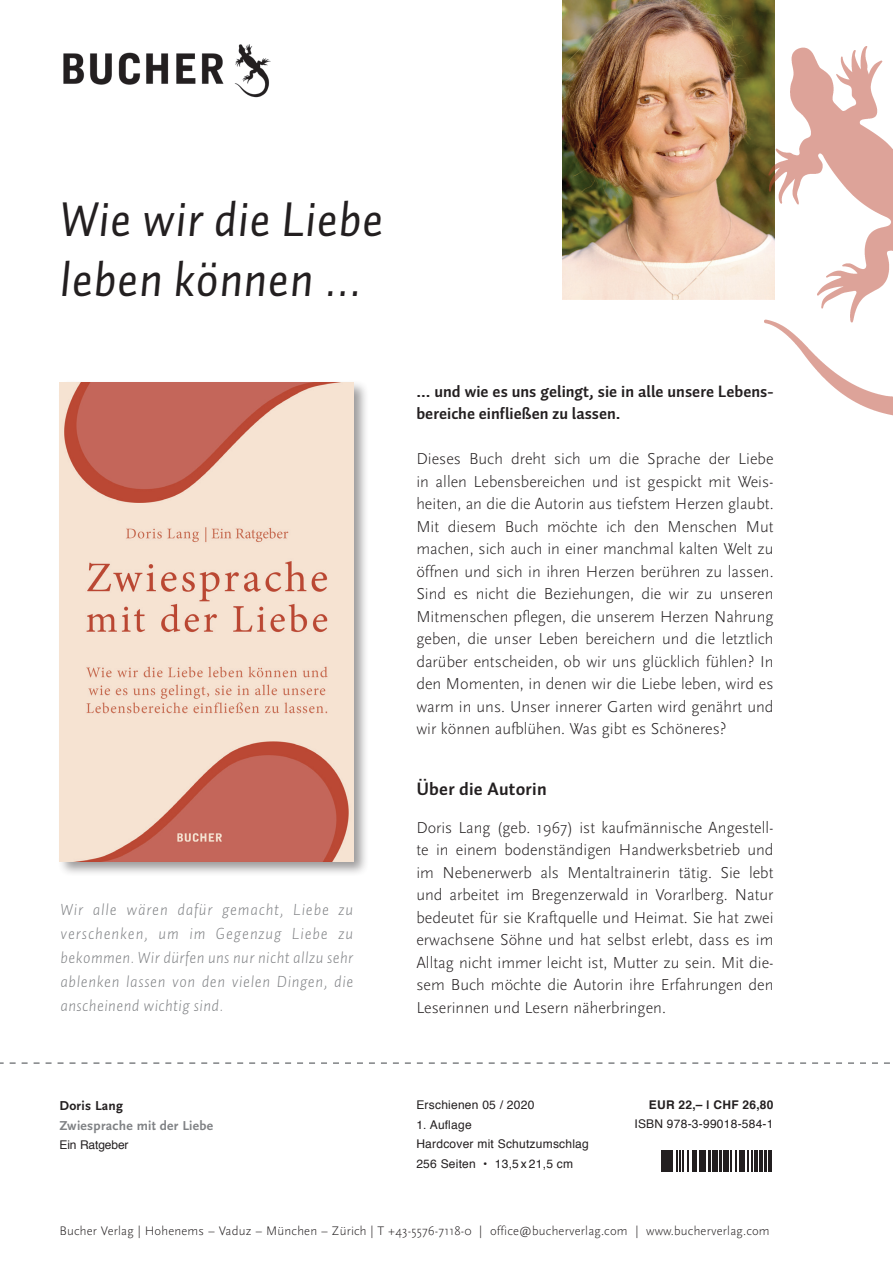
<style>
.page{position:relative;width:893px;height:1263px;background:#fff}
.page>*{position:absolute;margin:0;border:0;box-sizing:border-box;transform-origin:0 0}
.t1{font:49.5px/60px "Auto Pro Regular Italic 1";letter-spacing:.01em;color:#231f20}
.t2{font:700 18px "Auto Pro";letter-spacing:.015em;color:#231f20}
.t3{font:300 16.5px/22.5px "Scala Sans";color:#231f20;text-align:justify}
.t4{font:16.5px/24px "Auto Pro Light Italic 1";letter-spacing:.035em;color:#808285;text-align:justify}
.t5{font:700 16.5px/22.5px "Auto Pro";color:#231f20}
.t6{font:700 13.5px "Scala Sans";letter-spacing:.02em;color:#808285}
.t7{font:700 13.5px "Scala Sans";letter-spacing:.02em;color:#231f20}
.t8{font:300 12.9px "Scala Sans";letter-spacing:.015em;color:#231f20}
.t9{font:12px/19.5px "Helvetica";letter-spacing:.02em;color:#231f20}
.t10{font:700 12px "Helvetica";letter-spacing:.02em;color:#231f20}
.t11{font:12px "Helvetica";letter-spacing:-.01em;color:#231f20}
</style>
<div class="page">
<svg style="left:0;top:1062px;width:890px;height:2px"></svg>
<svg style="left:661px;top:1150px;width:71px;height:21px"></svg>
<hr style="left:735px;top:1150px;width:2px;height:21px;background:#231f20">
<svg style="left:739px;top:1150px;width:32px;height:21px"></svg>
<div style="left:57px;top:380px;width:312px;height:496px;background:#231f20;opacity:.45"></div>
<img style="left:60px;top:383px;width:293px;height:478px">
<img style="left:63px;top:44px;width:208px;height:54px">
<img style="left:563px;top:0;width:212px;height:300px">
<img style="left:764px;top:46px;width:129px;height:370px">
<h1 class="t1" style="left:60px;top:188px;width:325px">Wie wir die Liebe leben können ...</h1>
<p class="t4" style="left:61px;top:897px;width:294px">Wir alle wären dafür gemacht, Liebe zu verschenken, um im Gegenzug Liebe zu bekommen. Wir dürfen uns nur nicht allzu sehr ablenken lassen von den vielen Dingen, die anscheinend wichtig sind.</p>
<p class="t7" style="left:60px;top:1098px;width:65px">Doris Lang</p>
<p class="t6" style="left:60px;top:1118px;width:155px">Zwiesprache mit der Liebe</p>
<p class="t11" style="left:60px;top:1136px;width:71px">Ein Ratgeber</p>
<p class="t5" style="left:416px;top:379px;width:359px">... und wie es uns gelingt, sie in alle unsere Lebens&shy;bereiche einfließen zu lassen.</p>
<p class="t3" style="left:416px;top:448px;width:359px">Dieses Buch dreht sich um die Sprache der Liebe in allen Lebensbereichen und ist gespickt mit Weis&shy;heiten, an die die Autorin aus tiefstem Herzen glaubt.<br>Mit diesem Buch möchte ich den Menschen Mut machen, sich auch in einer manchmal kalten Welt zu öffnen und sich in ihren Herzen berühren zu lassen.<br>Sind es nicht die Beziehungen, die wir zu unseren Mitmenschen pflegen, die unserem Herzen Nahrung geben, die unser Leben bereichern und die letztlich darüber entscheiden, ob wir uns glücklich fühlen? In den Momenten, in denen wir die Liebe leben, wird es warm in uns. Unser innerer Garten wird genährt und wir können aufblühen. Was gibt es Schöneres?</p>
<p class="t2" style="left:417px;top:776px;width:131px">Über die Autorin</p>
<p class="t3" style="left:416px;top:816px;width:359px">Doris Lang (geb. 1967) ist kaufmännische Angestell&shy;te in einem bodenständigen Handwerksbetrieb und im Nebenerwerb als Mentaltrainerin tätig. Sie lebt und arbeitet im Bregenzerwald in Vorarlberg. Natur bedeutet für sie Kraftquelle und Heimat. Sie hat zwei erwachsene Söhne und hat selbst erlebt, dass es im Alltag nicht immer leicht ist, Mutter zu sein. Mit die&shy;sem Buch möchte die Autorin ihre Erfahrungen den Leserinnen und Lesern näherbringen.</p>
<p class="t9" style="left:416px;top:1096px;width:119px">Erschienen 05 / 2020</p>
<p class="t9" style="left:416px;top:1115px;width:174px">1. Auflage<br>Hardcover mit Schutzumschlag<br>256 Seiten • 13,5 x 21,5 cm</p>
<p class="t10" style="left:649px;top:1095px;width:126px">EUR 22,– | CHF 26,80</p>
<p class="t9" style="left:634px;top:1115px;width:141px">ISBN 978-3-99018-584-1</p>
<p class="t8" style="left:60px;top:1224px;width:712px">Bucher Verlag | Hohenems – Vaduz – München – Zürich | T +43-5576-7118-0 | office@bucherverlag.com | www.bucherverlag.com</p>
</div>
